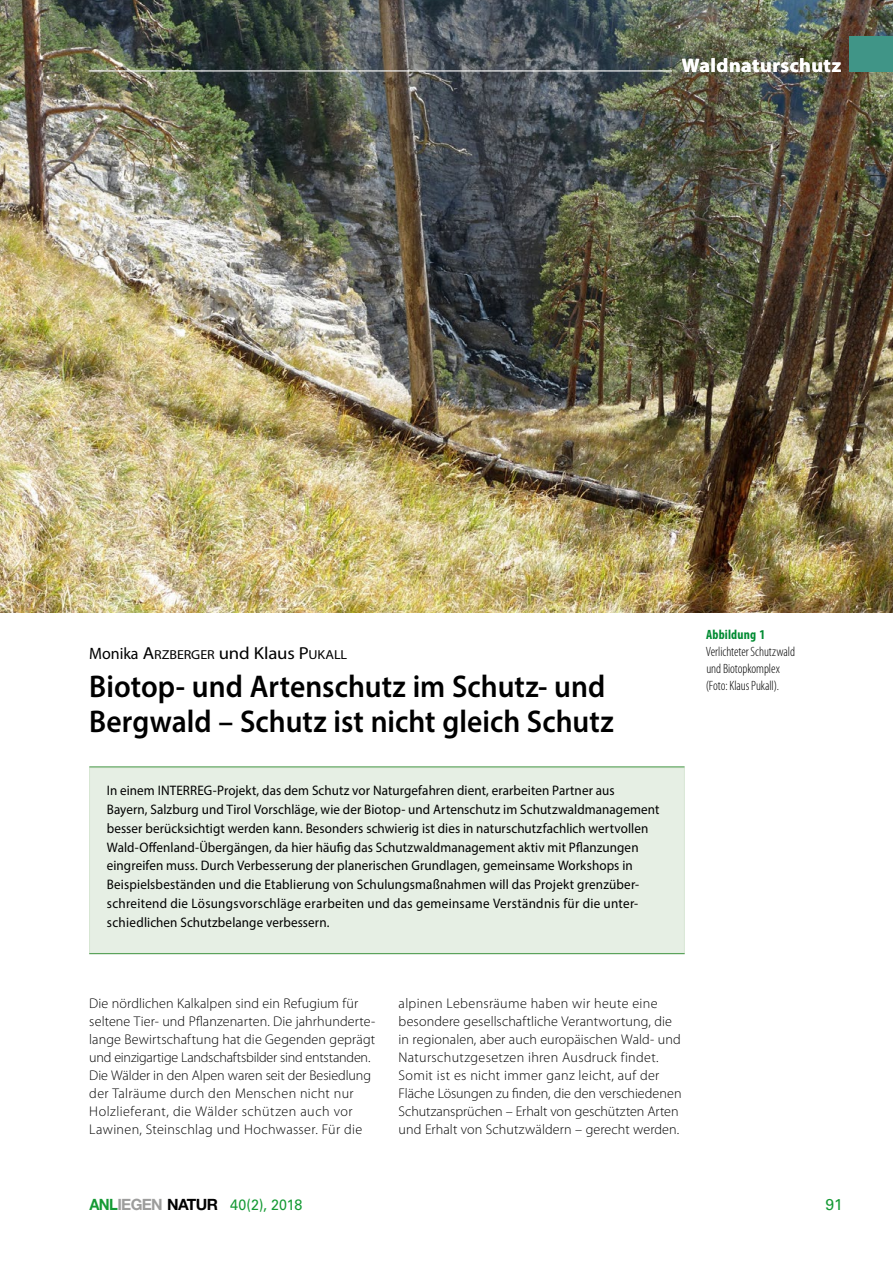
<style>
.page{position:relative;width:893px;height:1263px;background:#fff}
.page>*{position:absolute;margin:0;border:0;box-sizing:border-box;transform-origin:0 0}
.P7__Autor{font:600 31.5px/34.5px "Myriad Pro";color:#000;scale:.94 1}
.t1{font:700 19.5px "Myriad Pro";letter-spacing:.025em;color:#fff}
.t2{font:15.75px "Univers LT Std";color:#159a34}
.t3{font:15px "Univers LT Std";letter-spacing:-.005em;color:#159a34;scale:.95 1}
.P1__Fließtext_2Sp{font:300 14.1px/18px "Myriad Pro";letter-spacing:.01em;color:#000}
.P2__Zusammenfassung{font:13.8px/18.8px "Myriad Pro";letter-spacing:.01em;color:#000;scale:.95 1}
.P5__Bildlegende{font:300 condensed 13.5px/16.8px "Myriad Pro";letter-spacing:-.005em;color:#000}
.P7__Autor-2{font:13.05px "Myriad Pro";letter-spacing:-.01em;color:#000;scale:1.08 1}
.s1{font-size:16.5px}
.s2{font-size:17.4px}
.s3{font-weight:700;color:#008b32}
.s4{font-family:"Helvetica Neue";font-weight:700;font-size:15.6px}
.s5{font-family:"Helvetica Neue";font-weight:700;font-size:15.6px;color:#9d9d9c}
.s6{font-family:"Helvetica Neue";font-weight:700;font-size:15.6px;color:#000}
</style>
<div class="page">
<div style="left:90px;top:768px;width:594px;height:186px;background:#e6efe4"></div>
<div style="left:89px;top:767px;width:596px;height:187px;border:1px solid #d7e6d3"></div>
<img style="left:0;top:0;width:893px;height:612px">
<hr style="left:89px;top:766px;width:596px;height:1px;background:#5ba35b">
<hr style="left:89px;top:953px;width:596px;height:1px;background:#5ba35b">
<hr style="left:89px;top:70px;width:583px;height:1px;background:#fff">
<div style="left:850px;top:36px;width:43px;height:36px;background:#409587"></div>
<h2 class="t1" style="left:682px;top:53px;width:161px">Waldnaturschutz</h2>
<p class="P7__Autor-2" style="left:89px;top:646px;width:240px"><span class="s1">Monika</span> <span class="s2">A</span>RZBERGER <span class="s2">und Klaus</span> <span class="s2">P</span>UKALL</p>
<p class="P7__Autor" style="left:89px;top:669px;width:559px">Biotop- und Artenschutz im Schutz- und<br>Bergwald – Schutz ist nicht gleich Schutz</p>
<p class="P2__Zusammenfassung" style="left:107px;top:781px;width:583px">In einem INTERREG-Projekt, das dem Schutz vor Naturgefahren dient, erarbeiten Partner aus<br>Bayern, Salzburg und Tirol Vorschläge, wie der Biotop- und Artenschutz im Schutzwaldmanagement besser berücksichtigt werden kann. Besonders schwierig ist dies in naturschutzfachlich wertvollen Wald-Offenland-Übergängen, da hier häufig das Schutzwaldmanagement aktiv mit Pflanzungen eingreifen muss. Durch Verbesserung der planerischen Grundlagen, gemeinsame Workshops in Beispielsbeständen und die Etablierung von Schulungsmaßnahmen will das Projekt grenzüber&shy;schreitend die Lösungsvorschläge erarbeiten und das gemeinsame Verständnis für die unter&shy;schiedlichen Schutzbelange verbessern.</p>
<p class="P5__Bildlegende" style="left:706px;top:626px;width:91px"><span class="s3">Abbildung 1<br></span>Verlichteter Schutzwald und Biotopkomplex (Foto: Klaus Pukall).</p>
<p class="P1__Fließtext_2Sp" style="left:89px;top:994px;width:287px">Die nördlichen Kalkalpen sind ein Refugium für seltene Tier- und Pflanzenarten. Die jahrhunderte&shy;lange Bewirtschaftung hat die Gegenden geprägt und einzigartige Landschaftsbilder sind entstanden.<br>Die Wälder in den Alpen waren seit der Besiedlung der Talräume durch den Menschen nicht nur Holzlieferant, die Wälder schützen auch vor Lawinen, Steinschlag und Hochwasser. Für die</p>
<p class="P1__Fließtext_2Sp" style="left:399px;top:994px;width:285px">alpinen Lebensräume haben wir heute eine besondere gesellschaftliche Verantwortung, die in regionalen, aber auch europäischen Wald- und Naturschutzgesetzen ihren Ausdruck findet.<br>Somit ist es nicht immer ganz leicht, auf der Fläche Lösungen zu finden, die den verschiedenen Schutzansprüchen – Erhalt von geschützten Arten und Erhalt von Schutzwäldern – gerecht werden.</p>
<p class="t3" style="left:89px;top:1196px;width:226px"><span class="s4">ANL</span><span class="s5">IEGEN</span> <span class="s6">NATUR</span> 40(2), 2018</p>
<p class="t2" style="left:825px;top:1195px;width:19px">91</p>
</div>
